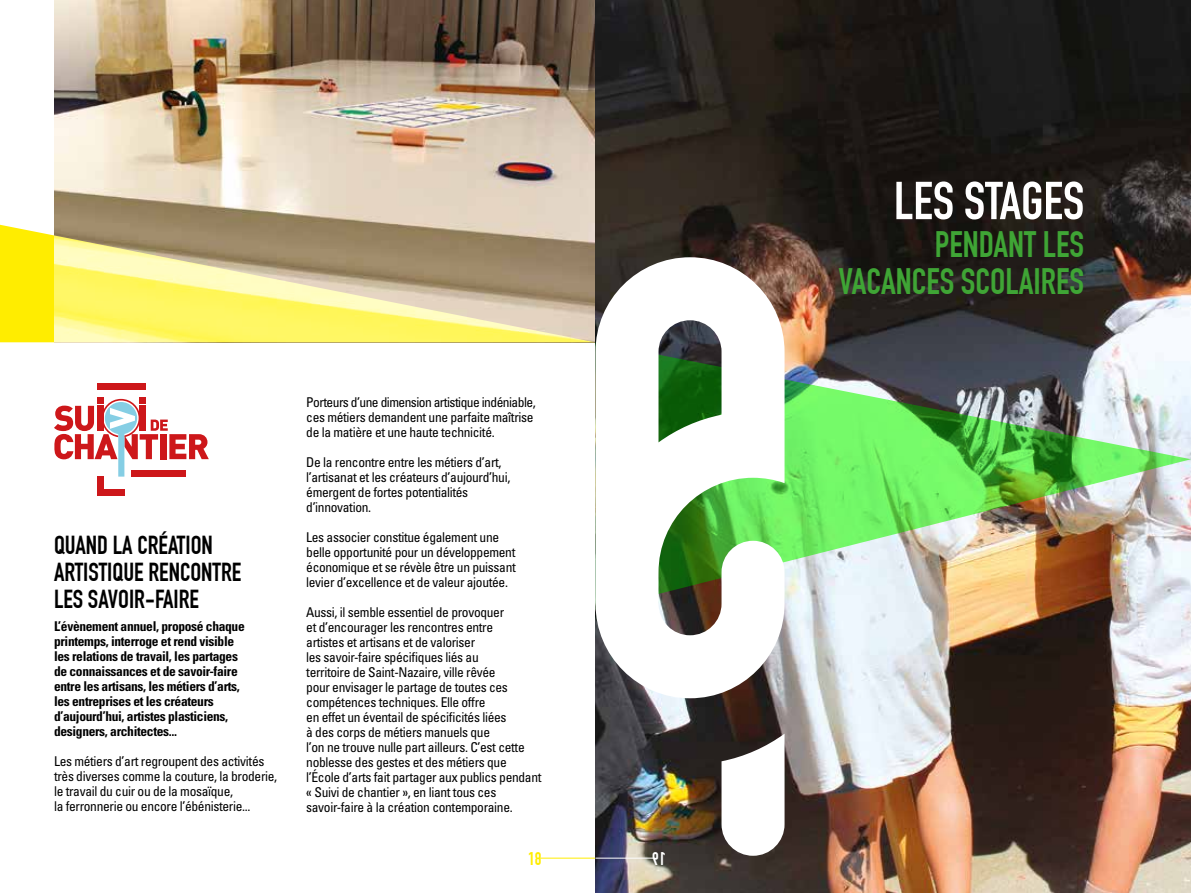
<style>
.page{position:relative;width:1191px;height:893px;background:#fff}
.page>*{position:absolute;margin:0;border:0;box-sizing:border-box;transform-origin:0 0}
.t1{font:700 52.5px "DIN Condensed";color:#fff}
.t2{font:700 36px/37.5px "DIN Condensed";color:#3fa535;text-align:right}
.t3{font:700 25.5px/27px "DIN Condensed";color:#000}
.t4{font:700 18px "DIN Condensed";color:#ffed00}
.t5{font:condensed 13.5px/15px "Univers";letter-spacing:-.025em;color:#000}
.t6{font:700 condensed 13.5px/15px "Univers";letter-spacing:-.025em;color:#000}
</style>
<div class="page">
<div style="left:97px;top:383px;width:48px;height:6px;background:#cd171a"></div>
<div style="left:97px;top:489px;width:27px;height:6px;background:#cd171a"></div>
<div style="left:97px;top:476px;width:6px;height:19px;background:#cd171a"></div>
<svg style="left:54px;top:397px;width:155px;height:80px"></svg>
<img style="left:54px;top:0;width:541px;height:219px">
<svg style="left:0;top:219px;width:595px;height:123px;background:#d4c774"></svg>
<hr style="left:539px;top:858px;width:56px;height:1px;background:#ffed00">
<img style="left:595px;top:0;width:596px;height:893px">
<img style="left:784px;top:342px;width:407px;height:268px">
<svg style="left:721px;top:734px;width:63px;height:122px"></svg>
<svg style="left:595px;top:257px;width:189px;height:441px"></svg>
<hr style="left:595px;top:858px;width:59px;height:1px;background:#fff">
<svg style="left:653px;top:852px;width:11px;height:12px"></svg>
<h3 class="t3" style="left:54px;top:532px;width:189px">QUAND LA CRÉATION<br>ARTISTIQUE RENCONTRE<br>LES SAVOIR-FAIRE</h3>
<p class="t6" style="left:54px;top:618px;width:192px">L’évènement annuel, proposé chaque printemps, interroge et rend visible les relations de travail, les partages de connaissances et de savoir-faire entre les artisans, les métiers d’arts, les entreprises et les créateurs d’aujourd’hui, artistes plasticiens, designers, architectes...</p>
<p class="t5" style="left:54px;top:753px;width:225px">Les métiers d’art regroupent des activités très diverses comme la couture, la broderie, le travail du cuir ou de la mosaïque,<br>la ferronnerie ou encore l’ébénisterie...</p>
<p class="t5" style="left:306px;top:394px;width:231px">Porteurs d’une dimension artistique indéniable, ces métiers demandent une parfaite maîtrise de la matière et une haute technicité.</p>
<p class="t5" style="left:306px;top:454px;width:206px">De la rencontre entre les métiers d’art, l’artisanat et les créateurs d’aujourd’hui, émergent de fortes potentialités d’innovation.</p>
<p class="t5" style="left:306px;top:529px;width:211px">Les associer constitue également une belle opportunité pour un développement économique et se révèle être un puissant levier d’excellence et de valeur ajoutée.</p>
<p class="t5" style="left:306px;top:604px;width:237px">Aussi, il semble essentiel de provoquer<br>et d’encourager les rencontres entre<br>artistes et artisans et de valoriser<br>les savoir-faire spécifiques liés au<br>territoire de Saint-Nazaire, ville rêvée<br>pour envisager le partage de toutes ces compétences techniques. Elle offre<br>en effet un éventail de spécificités liées<br>à des corps de métiers manuels que<br>l’on ne trouve nulle part ailleurs. C’est cette noblesse des gestes et des métiers que l’École d’arts fait partager aux publics pendant « Suivi de chantier », en liant tous ces savoir-faire à la création contemporaine.</p>
<h3 class="t4" style="left:528px;top:848px;width:15px">18</h3>
<h1 class="t1" style="left:894px;top:170px;width:192px">LES STAGES</h1>
<h2 class="t2" style="left:838px;top:226px;width:247px">PENDANT LES<br>VACANCES SCOLAIRES</h2>
</div>
